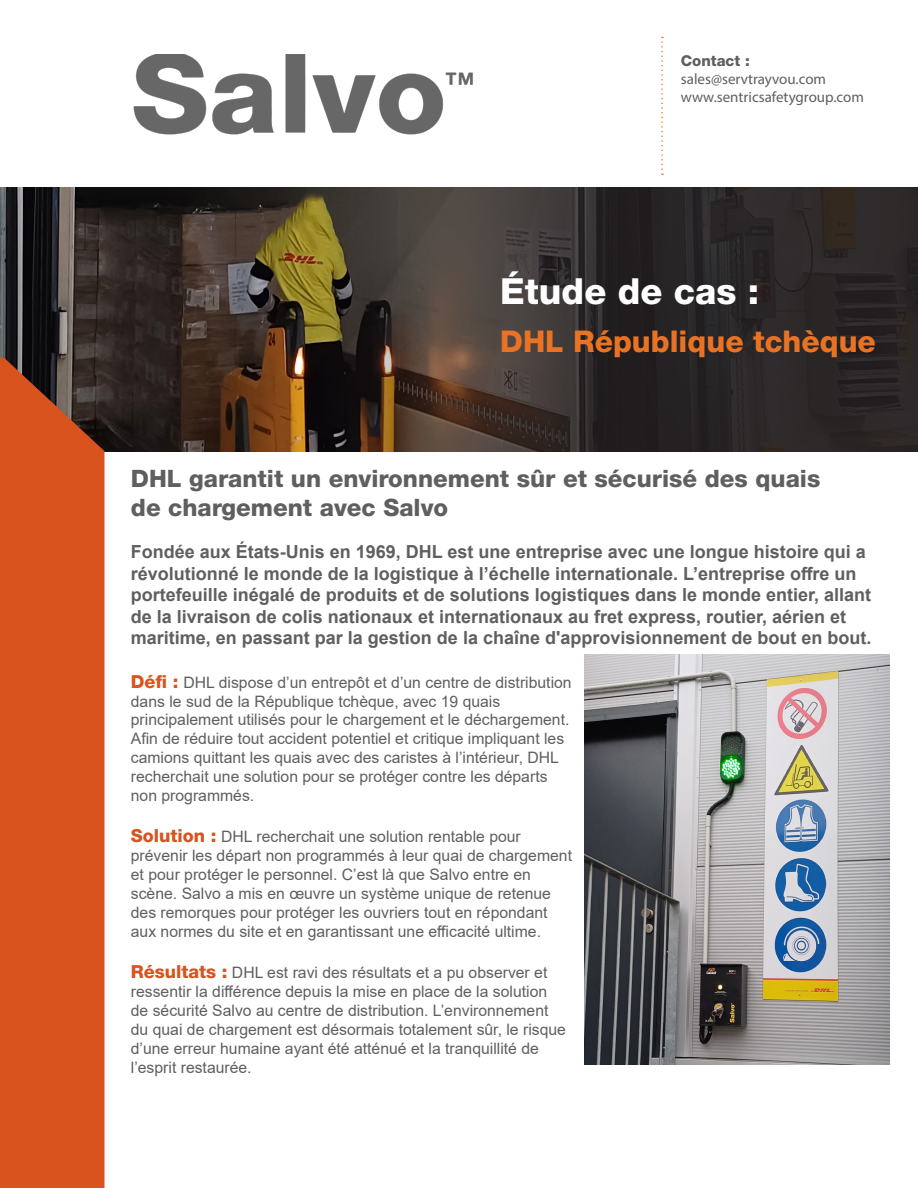
<style>
.page{position:relative;width:918px;height:1188px;background:#fff}
.page>*{position:absolute;margin:0;border:0;box-sizing:border-box;transform-origin:0 0}
.t1{font:800 36px "Helvetica Neue LT Std";color:#fff}
.t2{font:800 30px "Helvetica Neue LT Std";color:#e97324}
.t3{font:800 24px/28.8px "Helvetica Neue LT Std";color:#5f5f62}
.t4{font:700 18px/21.6px "Arial";color:#5f5f62}
.t5{font:15.75px/18.9px "Arial";color:#5f5f62}
.t6{font:15px "Myriad Pro";color:#5f5f62}
.t7{font:800 15px "Helvetica Neue LT Std";color:#5f5f62}
.s1{font-family:"Helvetica Neue LT Std";font-weight:800;font-size:18px;color:#d9531e}
</style>
<div class="page">
<img style="left:0;top:187px;width:310px;height:265px">
<svg style="left:661px;top:37px;width:2px;height:138px"></svg>
<img style="left:584px;top:654px;width:306px;height:411px">
<div style="left:0;top:358px;width:104px;height:830px;background:#d9531e"></div>
<svg style="left:310px;top:187px;width:608px;height:265px"></svg>
<img style="left:131px;top:54px;width:469px;height:151px">
<p class="t7" style="left:681px;top:51px;width:70px">Contact :</p>
<p class="t6" style="left:681px;top:69px;width:147px">sales@servtrayvou.com</p>
<p class="t6" style="left:681px;top:87px;width:184px">www.sentricsafetygroup.com</p>
<p class="t1" style="left:500px;top:270px;width:260px">Étude de cas :</p>
<p class="t2" style="left:500px;top:324px;width:377px">DHL République tchèque</p>
<p class="t3" style="left:131px;top:464px;width:691px">DHL garantit un environnement sûr et sécurisé des quais de chargement avec Salvo</p>
<p class="t4" style="left:131px;top:541px;width:742px">Fondée aux États-Unis en 1969, DHL est une entreprise avec une longue histoire qui a révolutionné le monde de la logistique à l’échelle internationale. L’entreprise offre un portefeuille inégalé de produits et de solutions logistiques dans le monde entier, allant de la livraison de colis nationaux et internationaux au fret express, routier, aérien et maritime, en passant par la gestion de la chaîne d'approvisionnement de bout en bout.</p>
<p class="t5" style="left:131px;top:673px;width:442px"><span class="s1">Défi :</span> DHL dispose d’un entrepôt et d’un centre de distribution dans le sud de la République tchèque, avec 19 quais principalement utilisés pour le chargement et le déchargement.<br>Afin de réduire tout accident potentiel et critique impliquant les camions quittant les quais avec des caristes à l’intérieur, DHL recherchait une solution pour se protéger contre les départs non programmés.</p>
<p class="t5" style="left:131px;top:827px;width:443px"><span class="s1">Solution :</span> DHL recherchait une solution rentable pour prévenir les départ non programmés à leur quai de chargement et pour protéger le personnel. C’est là que Salvo entre en scène. Salvo a mis en œuvre un système unique de retenue des remorques pour protéger les ouvriers tout en répondant aux normes du site et en garantissant une efficacité ultime.</p>
<p class="t5" style="left:131px;top:963px;width:419px;text-align:justify"><span class="s1">Résultats :</span> DHL est ravi des résultats et a pu observer et ressentir la différence depuis la mise en place de la solution de sécurité Salvo au centre de distribution. L’environnement</p>
<p class="t5" style="left:131px;top:1020px;width:437px">du quai de chargement est désormais totalement sûr, le risque d’une erreur humaine ayant été atténué et la tranquillité de l’esprit restaurée.</p>
</div>
